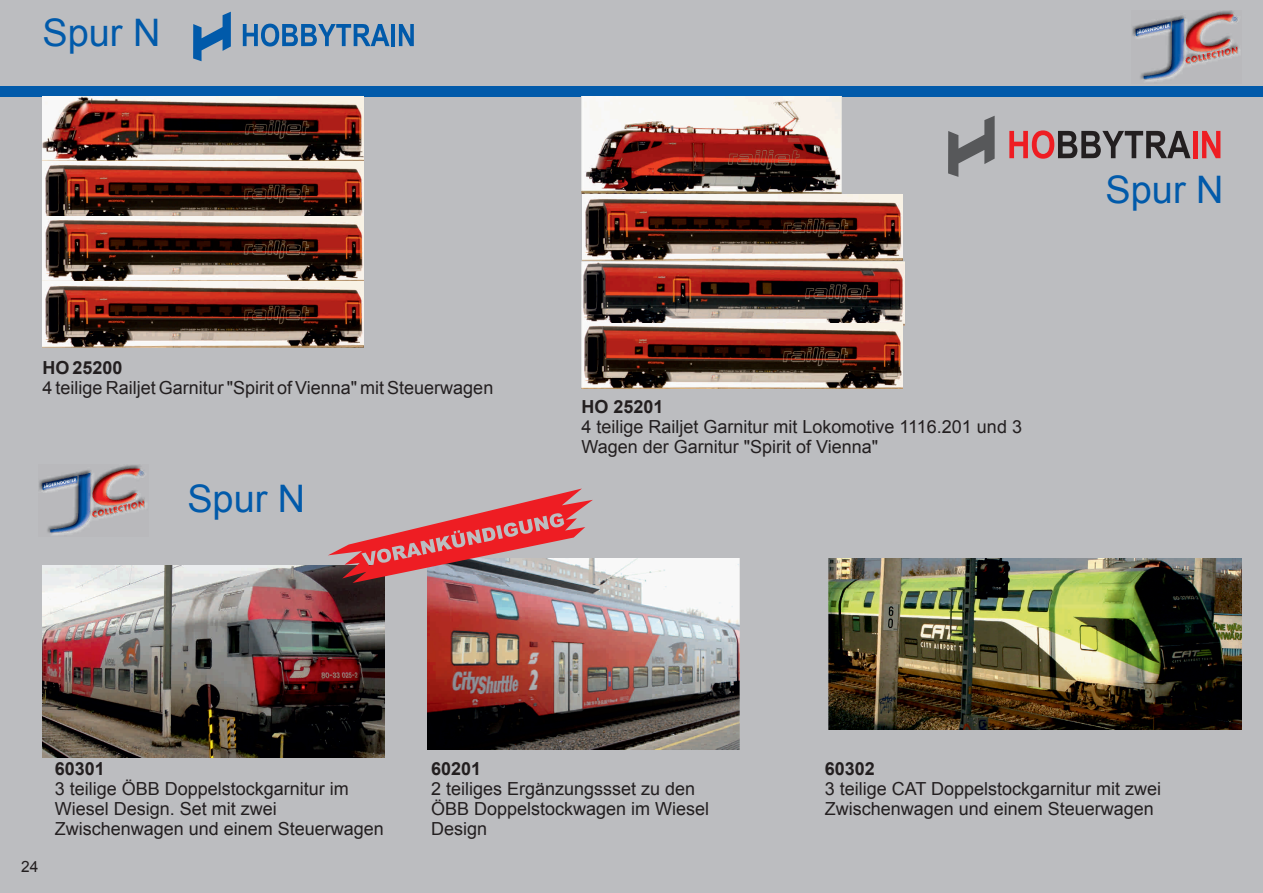
<style>
.page{position:relative;width:1263px;height:893px;background:#bcbdc0}
.page>*{position:absolute;margin:0;border:0;box-sizing:border-box;transform-origin:0 0}
.t1{font:37.95px "Arial";color:#015aaa}
.t2{font:18px/20.1px "Arial";color:#231f20}
.t3{font:700 18px "Arial";color:#231f20}
.t4{font:15.45px "Arial";color:#231f20}
</style>
<div class="page">
<div style="left:0;top:87px;width:1263px;height:10px;background:#015aaa"></div>
<svg style="left:948px;top:116px;width:47px;height:61px"></svg>
<svg style="left:1202px;top:131px;width:18px;height:27px"></svg>
<hr style="left:1193px;top:131px;width:4px;height:27px;background:#ee1d23">
<svg style="left:1009px;top:130px;width:181px;height:29px"></svg>
<svg style="left:193px;top:12px;width:38px;height:49px"></svg>
<svg style="left:399px;top:24px;width:15px;height:22px"></svg>
<hr style="left:391px;top:24px;width:4px;height:22px;background:#015aaa">
<svg style="left:243px;top:24px;width:146px;height:23px"></svg>
<img style="left:43px;top:566px;width:341px;height:191px">
<img style="left:829px;top:559px;width:413px;height:170px">
<img style="left:427px;top:559px;width:312px;height:190px">
<img style="left:582px;top:195px;width:321px;height:66px">
<img style="left:43px;top:97px;width:320px;height:119px">
<img style="left:43px;top:216px;width:320px;height:131px">
<img style="left:581px;top:97px;width:260px;height:97px">
<img style="left:581px;top:261px;width:324px;height:64px">
<img style="left:581px;top:324px;width:322px;height:65px">
<svg style="left:328px;top:488px;width:265px;height:95px"></svg>
<img style="left:1132px;top:11px;width:108px;height:70px">
<img style="left:39px;top:465px;width:107px;height:70px">
<h1 class="t1" style="left:43px;top:18px;width:120px">Spur N</h1>
<p class="t3" style="left:43px;top:360px;width:82px">HO 25200</p>
<p class="t2" style="left:43px;top:379px;width:452px">4 teilige Railjet Garnitur "Spirit of Vienna" mit Steuerwagen</p>
<h1 class="t1" style="left:187px;top:485px;width:120px">Spur N</h1>
<p class="t3" style="left:581px;top:400px;width:84px">HO 25201</p>
<p class="t2" style="left:581px;top:418px;width:442px">4 teilige Railjet Garnitur mit Lokomotive 1116.201 und 3<br>Wagen der Garnitur "Spirit of Vienna"</p>
<h1 class="t1" style="left:1105px;top:175px;width:120px">Spur N</h1>
<p class="t4" style="left:21px;top:860px;width:19px">24</p>
<p class="t3" style="left:55px;top:762px;width:52px">60301</p>
<p class="t2" style="left:55px;top:780px;width:331px">3 teilige ÖBB Doppelstockgarnitur im<br>Wiesel Design. Set mit zwei<br>Zwischenwagen und einem Steuerwagen</p>
<p class="t3" style="left:431px;top:762px;width:52px">60201</p>
<p class="t2" style="left:431px;top:780px;width:280px">2 teiliges Ergänzungssset zu den<br>ÖBB Doppelstockwagen im Wiesel<br>Design</p>
<p class="t3" style="left:825px;top:762px;width:52px">60302</p>
<p class="t2" style="left:825px;top:780px;width:338px">3 teilige CAT Doppelstockgarnitur mit zwei<br>Zwischenwagen und einem Steuerwagen</p>
</div>
